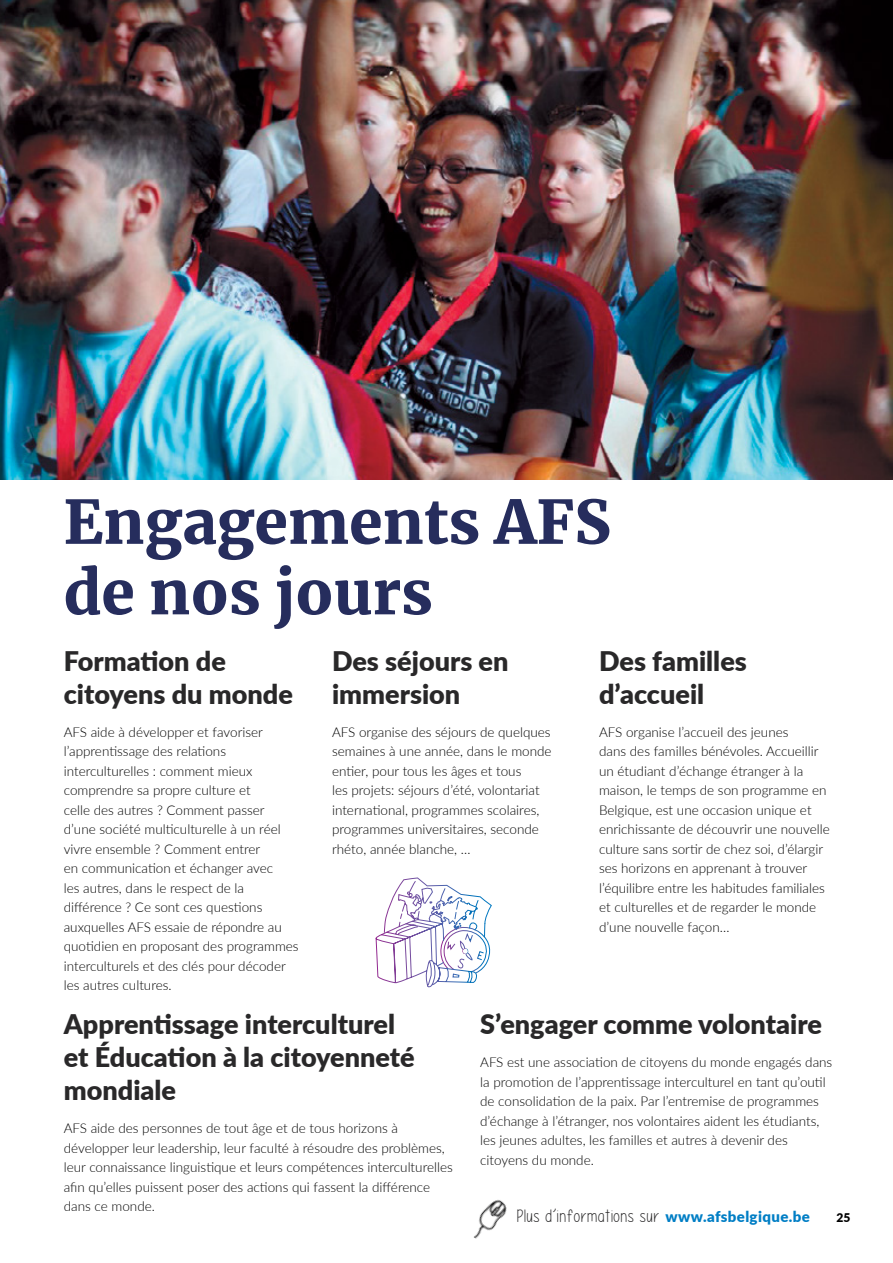
<style>
.page{position:relative;width:893px;height:1263px;background:#fff}
.page>*{position:absolute;margin:0;border:0;box-sizing:border-box;transform-origin:0 0}
.H2_bleu{font:900 60px/70.5px "Merriweather";color:#262d5d}
.texte_de_base{font:900 27px/33px "Lato";color:#292829}
.t1{font:18px "Please write me a song";letter-spacing:.04em;color:#292829}
.texte_de_base-2{font:300 13.5px/19.5px "Lato";color:#000}
.t2{font:900 12px "Lato";color:#000}
.s1{font-family:"Lato";font-weight:900;font-size:15px;color:#007ec5}
</style>
<div class="page">
<img style="left:0;top:0;width:893px;height:480px">
<svg style="left:375px;top:877px;width:117px;height:111px"></svg>
<img style="left:473px;top:1200px;width:34px;height:39px">
<p class="H2_bleu" style="left:64px;top:485px;width:548px">Engagements AFS de nos jours</p>
<p class="texte_de_base" style="left:64px;top:643px;width:231px">Formation de citoyens du monde</p>
<p class="texte_de_base-2" style="left:64px;top:722px;width:236px">AFS aide à développer et favoriser l’apprentissage des relations interculturelles : comment mieux comprendre sa propre culture et<br>celle des autres ? Comment passer d’une société multiculturelle à un réel vivre ensemble ? Comment entrer<br>en communication et échanger avec<br>les autres, dans le respect de la différence ? Ce sont ces questions auxquelles AFS essaie de répondre au quotidien en proposant des programmes interculturels et des clés pour décoder les autres cultures.</p>
<p class="texte_de_base" style="left:480px;top:1007px;width:343px">S’engager comme volontaire</p>
<p class="texte_de_base-2" style="left:480px;top:1052px;width:354px">AFS est une association de citoyens du monde engagés dans la promotion de l’apprentissage interculturel en tant qu’outil de consolidation de la paix. Par l’entremise de programmes d’échange à l’étranger, nos volontaires aident les étudiants, les jeunes adultes, les familles et autres à devenir des citoyens du monde.</p>
<p class="texte_de_base" style="left:332px;top:643px;width:178px">Des séjours en immersion</p>
<p class="texte_de_base-2" style="left:332px;top:722px;width:221px">AFS organise des séjours de quelques semaines à une année, dans le monde entier, pour tous les âges et tous<br>les projets: séjours d’été, volontariat international, programmes scolaires, programmes universitaires, seconde rhéto, année blanche, …</p>
<p class="texte_de_base" style="left:599px;top:643px;width:149px">Des familles d’accueil</p>
<p class="texte_de_base-2" style="left:599px;top:722px;width:232px">AFS organise l’accueil des jeunes<br>dans des familles bénévoles. Accueillir un étudiant d’échange étranger à la maison, le temps de son programme en Belgique, est une occasion unique et enrichissante de découvrir une nouvelle culture sans sortir de chez soi, d’élargir ses horizons en apprenant à trouver l’équilibre entre les habitudes familiales et culturelles et de regarder le monde d’une nouvelle façon…</p>
<p class="texte_de_base" style="left:64px;top:1007px;width:352px">Apprentissage interculturel et Éducation à la citoyenneté mondiale</p>
<p class="texte_de_base-2" style="left:64px;top:1118px;width:391px">AFS aide des personnes de tout âge et de tous horizons à développer leur leadership, leur faculté à résoudre des problèmes, leur connaissance linguistique et leurs compétences interculturelles afin qu’elles puissent poser des actions qui fassent la différence dans ce monde.</p>
<p class="t1" style="left:517px;top:1206px;width:295px">Plus d’informations sur <span class="s1">www.afsbelgique.be</span></p>
<p class="t2" style="left:837px;top:1208px;width:15px">25</p>
</div>
